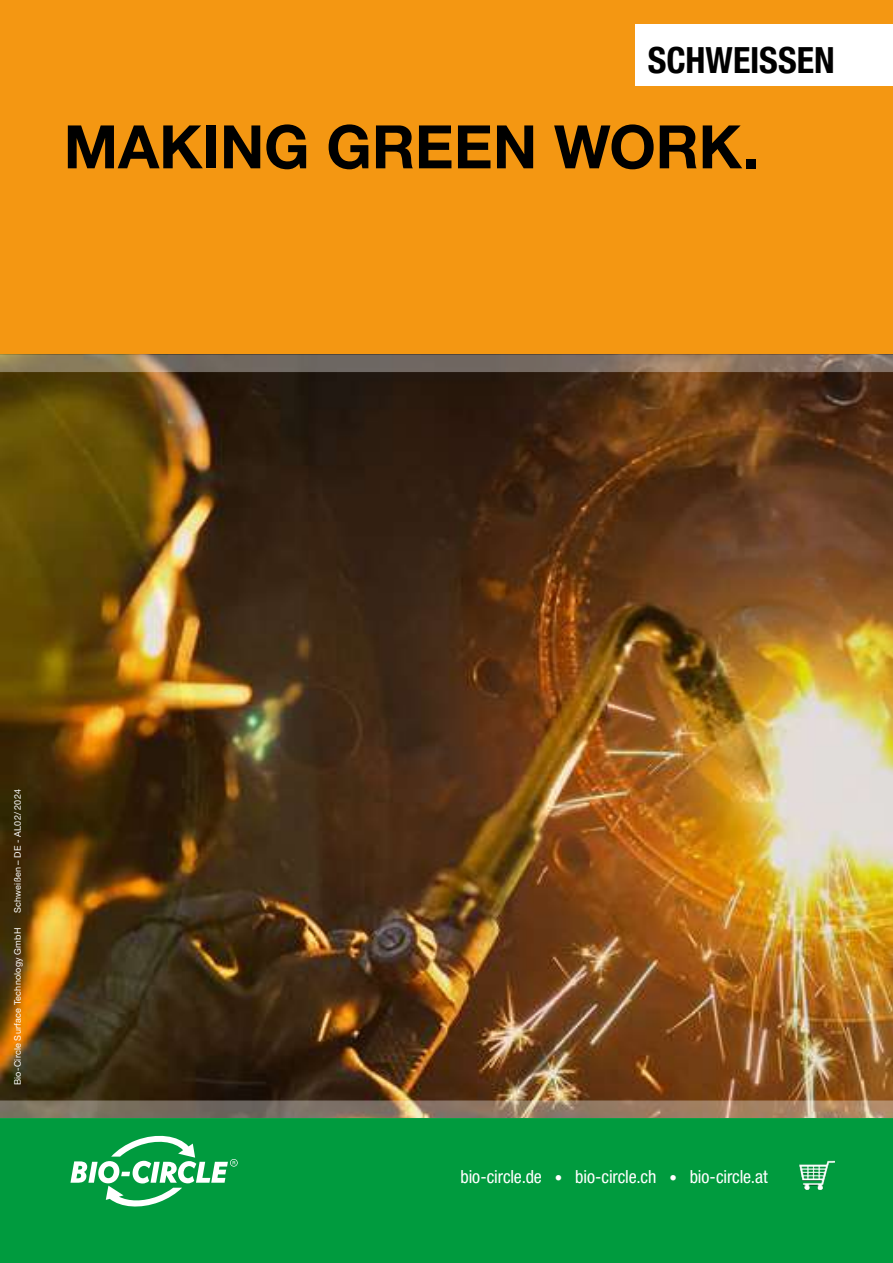
<style>
.page{position:relative;width:893px;height:1263px;background:#fff}
.page>*{position:absolute;margin:0;border:0;box-sizing:border-box;transform-origin:0 0}
.t1{font:700 60px "Helvetica Neue LTW1 G";color:#000}
.t2{font:700 condensed 36px "Helvetica Neue LTW1 G";color:#000}
.t3{font:condensed 18px "Helvetica Neue LTW1 G";letter-spacing:-.01em;color:#fff}
.t4{font:9px "Helvetica Neue LTW1 G";letter-spacing:.025em;color:#fff}
.s1{font-weight:700;font-size:15px}
</style>
<div class="page">
<div style="left:0;top:0;width:893px;height:354px;background:#f49712"></div>
<div style="left:636px;top:24px;width:257px;height:62px;background:#fff"></div>
<div style="left:0;top:1118px;width:893px;height:145px;background:#009b3e"></div>
<svg style="left:70px;top:1136px;width:168px;height:71px"></svg>
<img style="left:0;top:354px;width:893px;height:764px">
<img style="left:799px;top:1160px;width:35px;height:29px">
<h2 class="t2" style="left:648px;top:39px;width:188px">SCHWEISSEN</h2>
<h1 class="t1" style="left:64px;top:110px;width:698px">MAKING GREEN WORK.</h1>
<p class="t4" style="left:12px;top:913px;width:125px;rotate:-90deg">Schweißen – DE - AL02/ 2024</p>
<p class="t4" style="left:12px;top:1085px;width:159px;rotate:-90deg">Bio-Circle Surface Technology GmbH</p>
<h3 class="t3" style="left:461px;top:1166px;width:309px">bio-circle.de <span class="s1">•</span> bio-circle.ch <span class="s1">•</span> bio-circle.at</h3>
</div>
